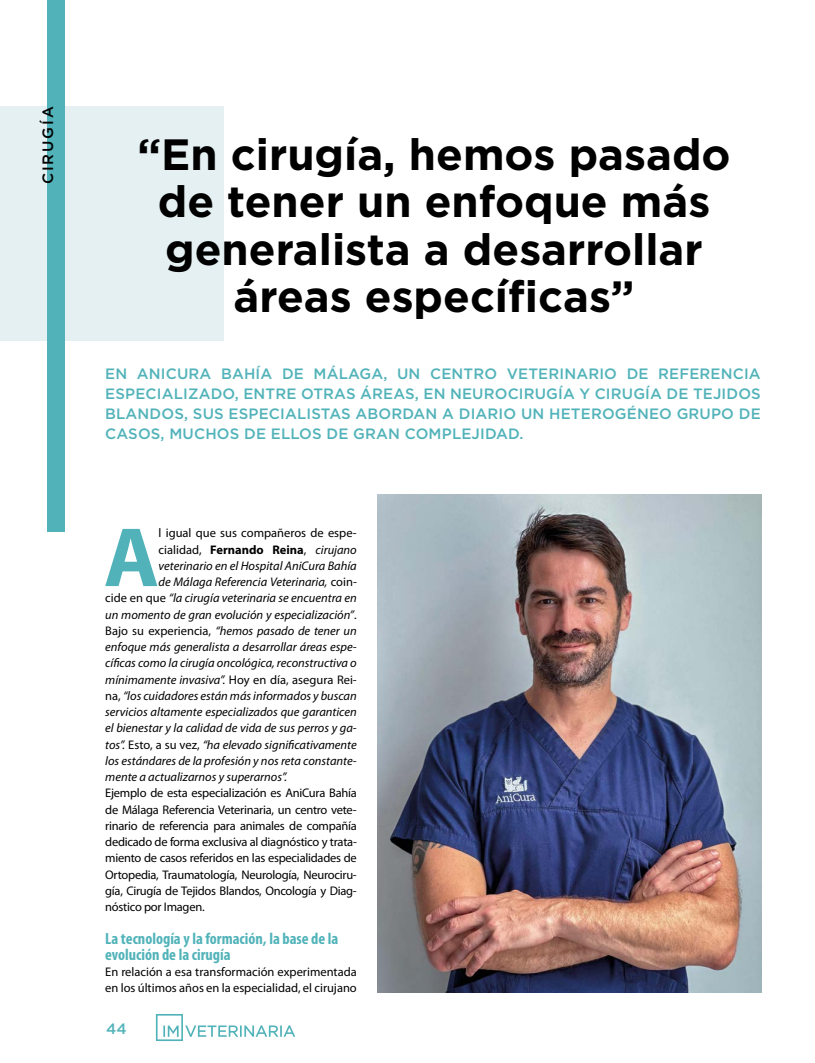
<style>
.page{position:relative;width:815px;height:1063px;background:#fff}
.page>*{position:absolute;margin:0;border:0;box-sizing:border-box;transform-origin:0 0}
.t1{font:700 84.88px "Myriad Pro";color:#51b3b9}
.t2{font:700 43.75px/47.5px "Gotham";color:#000;text-align:center}
.t3{font:700 condensed 16.25px/16.2px "Myriad Pro";color:#51b3b9}
.t4{font:500 15px/20px "Gotham";letter-spacing:.01em;color:#51b3b9;text-align:justify}
.t5{font:500 15px "Gotham";letter-spacing:.13em;color:#000}
.t6{font:italic 12.5px "Myriad Pro";color:#000}
.t7{font:12.5px/16.2px "Myriad Pro";color:#000;text-align:justify}
.t8{font:700 12.5px "Myriad Pro";color:#000}
.s1{font-weight:400}
.s2{font-weight:400;font-style:italic}
.s3{font-style:normal}
</style>
<div class="page">
<svg style="left:156px;top:1014px;width:139px;height:27px"></svg>
<div style="left:0;top:106px;width:223px;height:235px;background:#e4f0f2"></div>
<div style="left:47px;top:0;width:18px;height:531px;background:#51b3b9"></div>
<img style="left:378px;top:494px;width:384px;height:498px">
<p class="t5" style="left:38px;top:184px;width:80px;rotate:-90deg">CIRUGÍA</p>
<h2 class="t2" style="left:138px;top:130px;width:594px">“En cirugía, hemos pasado de tener un enfoque más generalista a desarrollar áreas específicas”</h2>
<p class="t4" style="left:105px;top:364px;width:657px">EN ANICURA BAHÍA DE MÁLAGA, UN CENTRO VETERINARIO DE REFERENCIA ESPECIALIZADO, ENTRE OTRAS ÁREAS, EN NEUROCIRUGÍA Y CIRUGÍA DE TEJIDOS BLANDOS, SUS ESPECIALISTAS ABORDAN A DIARIO UN HETEROGÉNEO GRUPO DE CASOS, MUCHOS DE ELLOS DE GRAN COMPLEJIDAD.</p>
<h1 class="t1" style="left:104px;top:502px;width:57px">A</h1>
<p class="t7" style="left:159px;top:525px;width:200px">l igual que sus compañeros de espe-</p>
<p class="t8" style="left:159px;top:541px;width:200px"><span class="s1">cialidad,</span> Fernando Reina<span class="s1">,</span> <span class="s2">cirujano</span></p>
<p class="t6" style="left:159px;top:558px;width:200px">veterinario en el Hospital AniCura Bahía</p>
<p class="t6" style="left:159px;top:574px;width:200px">de Málaga Referencia Veterinaria, <span class="s3">coin-</span></p>
<p class="t6" style="left:105px;top:590px;width:253px"><span class="s3">cide en que</span> “la cirugía veterinaria se encuentra en</p>
<p class="t6" style="left:105px;top:607px;width:253px">un momento de gran evolución y especialización”<span class="s3">.</span></p>
<p class="t6" style="left:105px;top:623px;width:253px"><span class="s3">Bajo su experiencia,</span> “hemos pasado de tener un</p>
<p class="t6" style="left:105px;top:639px;width:253px">enfoque más generalista a desarrollar áreas espe-</p>
<p class="t6" style="left:105px;top:655px;width:253px">cíficas como la cirugía oncológica, reconstructiva o</p>
<p class="t6" style="left:105px;top:672px;width:253px">mínimamente invasiva”. <span class="s3">Hoy en día, asegura Rei-</span></p>
<p class="t6" style="left:105px;top:688px;width:253px"><span class="s3">na,</span> “los cuidadores están más informados y buscan</p>
<p class="t6" style="left:105px;top:704px;width:253px">servicios altamente especializados que garanticen</p>
<p class="t6" style="left:105px;top:720px;width:253px">el bienestar y la calidad de vida de sus perros y ga-</p>
<p class="t6" style="left:105px;top:737px;width:253px">tos”. <span class="s3">Esto, a su vez,</span> “ha elevado significativamente</p>
<p class="t6" style="left:105px;top:753px;width:253px">los estándares de la profesión y nos reta constante-</p>
<p class="t6" style="left:105px;top:769px;width:183px">mente a actualizarnos y superarnos”.</p>
<p class="t7" style="left:105px;top:785px;width:253px">Ejemplo de esta especialización es AniCura Bahía de Málaga Referencia Veterinaria, un centro vete&shy;rinario de referencia para animales de compañía dedicado de forma exclusiva al diagnóstico y trata&shy;miento de casos referidos en las especialidades de Ortopedia, Traumatología, Neurología, Neurociru&shy;gía, Cirugía de Tejidos Blandos, Oncología y Diag&shy;nóstico por Imagen.</p>
<h3 class="t3" style="left:105px;top:930px;width:235px">La tecnología y la formación, la base de la evolución de la cirugía</h3>
<p class="t7" style="left:105px;top:964px;width:253px">En relación a esa transformación experimentada en los últimos años en la especialidad, el cirujano</p>
<p class="t4" style="left:106px;top:1018px;width:22px">44</p>
</div>
